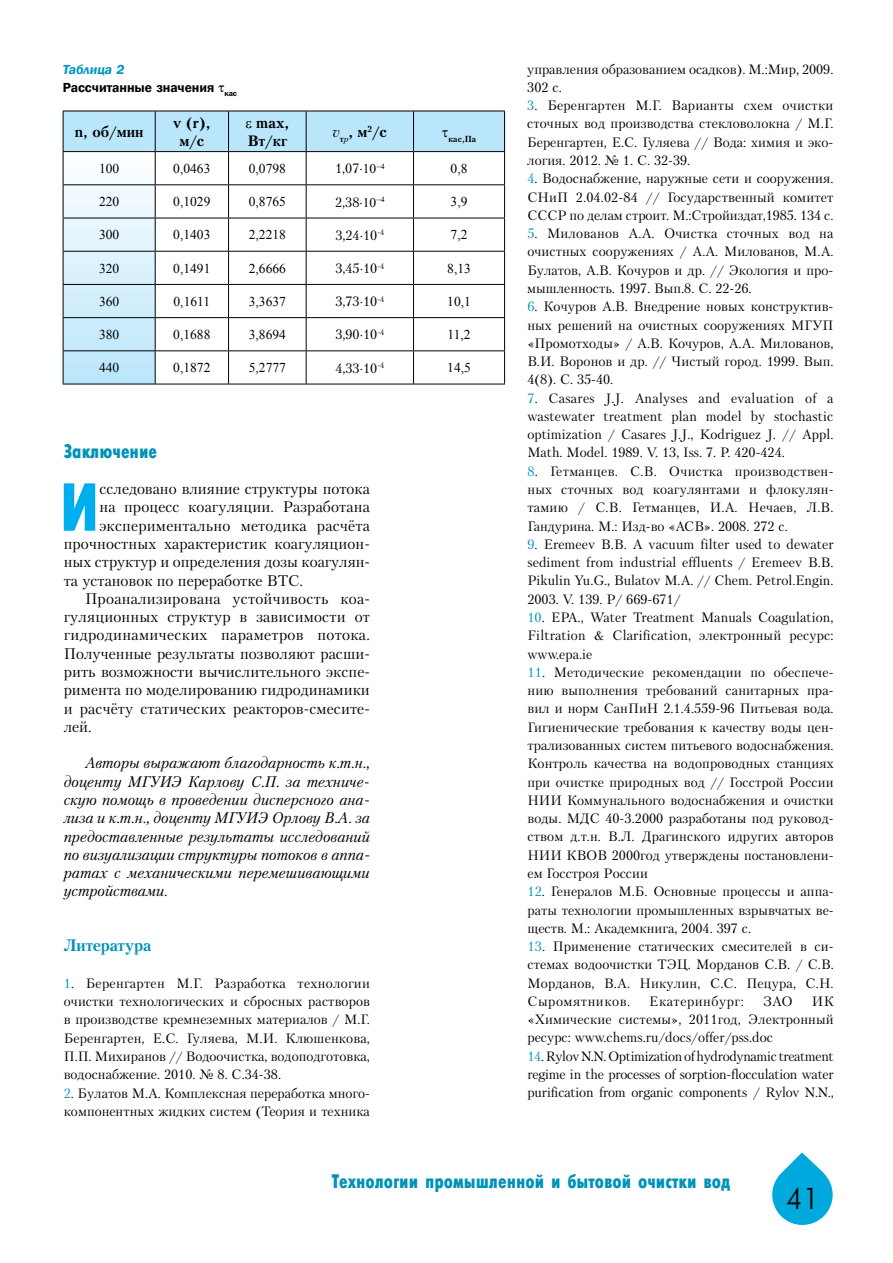
<style>
.page{position:relative;width:893px;height:1263px;background:#fff}
.page>*{position:absolute;margin:0;border:0;box-sizing:border-box;transform-origin:0 0}
.t1{font:67.65px "Futuris X Cond C";color:#00aeef}
.t2{font:30px "Futuris Cyrillic";color:#000}
.t3{font:19.5px "Futuris X Cond C";color:#0092b8}
.t4{font:700 16.5px "Petersburg C";letter-spacing:-.015em;color:#0092b8}
.t5{font:15.3px "Petersburg C";letter-spacing:.005em;color:#000}
.t6{font:italic 15.3px/18.3px "Petersburg C";letter-spacing:.005em;color:#000;text-align:justify}
.t7{font:700 15px/18px "Petersburg C";color:#000;text-align:center}
.t8{font:13.5px/18.3px "Petersburg C";color:#000;text-align:justify}
.t9{font:13.5px "Times New Roman";color:#000}
.t10{font:600 13.5px/18.3px "Franklin Gothic";color:#000}
.t11{font:13.5px "Petersburg C";letter-spacing:.04em;color:#000}
.t12{font:700 8.7px "Petersburg C";color:#000}
.s1{font-style:italic;color:#0094c1}
.s2{font-weight:400;font-style:italic}
.s3{color:#0094c1}
.s4{font-style:italic}
</style>
<div class="page">
<svg style="left:772px;top:1152px;width:61px;height:73px"></svg>
<hr style="left:63px;top:384px;width:92px;height:1px;background:#000">
<hr style="left:155px;top:384px;width:74px;height:1px;background:#000">
<hr style="left:229px;top:384px;width:77px;height:1px;background:#000">
<hr style="left:306px;top:384px;width:108px;height:1px;background:#000">
<hr style="left:414px;top:384px;width:91px;height:1px;background:#000">
<svg style="left:63px;top:111px;width:442px;height:273px"></svg>
<p class="t10" style="left:63px;top:60px;width:176px"><span class="s1">Таблица 2<br></span>Рассчитанные значения <sub>кас</sub></p>
<p class="t7" style="left:75px;top:123px;width:70px">n, об/мин</p>
<p class="t7" style="left:173px;top:114px;width:39px">v (r), м/с</p>
<p class="t7" style="left:248px;top:114px;width:43px">max,<br>Вт/кг</p>
<p class="t7" style="left:333px;top:123px;width:56px"><span class="s2">v</span><sub>т</sub><sub>р</sub>, м<sup>2</sup>/c</p>
<p class="t12" style="left:448px;top:134px;width:29px">кас,Па</p>
<p class="t9" style="left:99px;top:159px;width:22px">100</p>
<p class="t9" style="left:173px;top:159px;width:39px">0,0463</p>
<p class="t9" style="left:249px;top:159px;width:39px">0,0798</p>
<p class="t8" style="left:335px;top:159px;width:29px">1,07⋅</p>
<p class="t9" style="left:451px;top:159px;width:18px">0,8</p>
<p class="t9" style="left:99px;top:192px;width:22px">220</p>
<p class="t9" style="left:173px;top:192px;width:39px">0,1029</p>
<p class="t9" style="left:249px;top:192px;width:39px">0,8765</p>
<p class="t8" style="left:335px;top:193px;width:29px">2,38⋅</p>
<p class="t9" style="left:451px;top:192px;width:18px">3,9</p>
<p class="t9" style="left:99px;top:226px;width:22px">300</p>
<p class="t9" style="left:173px;top:226px;width:39px">0,1403</p>
<p class="t9" style="left:249px;top:226px;width:39px">2,2218</p>
<p class="t8" style="left:335px;top:226px;width:50px">3,24⋅10<sup>-4</sup></p>
<p class="t9" style="left:451px;top:226px;width:18px">7,2</p>
<p class="t9" style="left:99px;top:259px;width:22px">320</p>
<p class="t9" style="left:173px;top:259px;width:39px">0,1491</p>
<p class="t9" style="left:249px;top:259px;width:39px">2,6666</p>
<p class="t8" style="left:335px;top:259px;width:50px">3,45⋅10<sup>-4</sup></p>
<p class="t9" style="left:447px;top:259px;width:25px">8,13</p>
<p class="t9" style="left:99px;top:292px;width:22px">360</p>
<p class="t9" style="left:174px;top:292px;width:38px">0,1611</p>
<p class="t9" style="left:249px;top:292px;width:39px">3,3637</p>
<p class="t8" style="left:335px;top:292px;width:50px">3,73⋅10<sup>-4</sup></p>
<p class="t9" style="left:447px;top:292px;width:25px">10,1</p>
<p class="t9" style="left:99px;top:325px;width:22px">380</p>
<p class="t9" style="left:173px;top:325px;width:39px">0,1688</p>
<p class="t9" style="left:249px;top:325px;width:39px">3,8694</p>
<p class="t8" style="left:335px;top:325px;width:50px">3,90⋅10<sup>-4</sup></p>
<p class="t9" style="left:447px;top:325px;width:25px">11,2</p>
<p class="t9" style="left:99px;top:358px;width:22px">440</p>
<p class="t9" style="left:173px;top:358px;width:39px">0,1872</p>
<p class="t9" style="left:249px;top:358px;width:39px">5,2777</p>
<p class="t8" style="left:335px;top:359px;width:50px">4,33⋅10<sup>-4</sup></p>
<p class="t9" style="left:447px;top:358px;width:25px">14,5</p>
<h3 class="t3" style="left:64px;top:440px;width:95px">Заключение</h3>
<h1 class="t1" style="left:60px;top:470px;width:41px">И</h1>
<p class="t5" style="left:99px;top:480px;width:272px">сследовано влияние структуры потока</p>
<p class="t5" style="left:99px;top:498px;width:272px">на процесс коагуляции. Разработана</p>
<p class="t5" style="left:99px;top:516px;width:272px">экспериментально методика расчёта</p>
<p class="t5" style="left:64px;top:534px;width:308px">прочностных характеристик коагуляцион-</p>
<p class="t5" style="left:64px;top:553px;width:308px">ных структур и определения дозы коагулян-</p>
<p class="t5" style="left:64px;top:571px;width:241px">та установок по переработке ВТС.</p>
<p class="t5" style="left:85px;top:589px;width:286px">Проанализирована устойчивость коа-</p>
<p class="t5" style="left:64px;top:608px;width:308px">гуляционных структур в зависимости от</p>
<p class="t5" style="left:64px;top:626px;width:308px">гидродинамических параметров потока.</p>
<p class="t5" style="left:64px;top:644px;width:308px">Полученные результаты позволяют расши-</p>
<p class="t5" style="left:64px;top:662px;width:308px">рить возможности вычислительного экспе-</p>
<p class="t5" style="left:64px;top:681px;width:308px">римента по моделированию гидродинамики</p>
<p class="t5" style="left:64px;top:699px;width:308px">и расчёту статических реакторов-смесите-</p>
<p class="t5" style="left:64px;top:717px;width:29px">лей.</p>
<p class="t6" style="left:64px;top:754px;width:308px;text-indent:21px">Авторы выражают благодарность к.т.н., доценту МГУИЭ Карлову С.П. за техниче&shy;скую помощь в проведении дисперсного ана&shy;лиза и к.т.н., доценту МГУИЭ Орлову В.А. за предоставленные результаты исследований по визуализации структуры потоков в аппа&shy;ратах с механическими перемешивающими устройствами.</p>
<p class="t4" style="left:64px;top:935px;width:89px">Литература</p>
<p class="t8" style="left:64px;top:974px;width:308px"><span class="s3">1</span><span class="s4">.</span> Беренгартен М.Г. Разработка технологии очистки технологических и сбросных растворов в производстве кремнеземных материалов / М.Г.<br>Беренгартен, Е.С. Гуляева, М.И. Клюшенкова, П.П. Михиранов // Водоочистка, водоподготовка, водоснабжение. 2010. № 8. С.34-38.</p>
<p class="t8" style="left:64px;top:1083px;width:308px"><span class="s3">2</span><span class="s4">.</span> Булатов М.А. Комплексная переработка много&shy;компонентных жидких систем (Теория и техника</p>
<p class="t8" style="left:527px;top:60px;width:308px">управления образованием осадков). М.:Мир, 2009.<br>302 с.</p>
<p class="t8" style="left:527px;top:96px;width:308px"><span class="s3">3</span><span class="s4">.</span> Беренгартен М.Г. Варианты схем очистки сточных вод производства стекловолокна / М.Г.<br>Беренгартен, Е.С. Гуляева // Вода: химия и эко&shy;логия. 2012. № 1. С. 32-39.</p>
<p class="t8" style="left:527px;top:169px;width:308px"><span class="s3">4</span><span class="s4">.</span> Водоснабжение, наружные сети и сооружения.<br>СНиП 2.04.02-84 // Государственный комитет СССР по делам строит. М.:Стройиздат,1985. 134 с.</p>
<p class="t8" style="left:527px;top:224px;width:308px"><span class="s3">5</span><span class="s4">.</span> Милованов А.А. Очистка сточных вод на очистных сооружениях / А.А. Милованов, М.А.<br>Булатов, А.В. Кочуров и др. // Экология и про&shy;мышленность. 1997. Вып.8. С. 22-26.</p>
<p class="t8" style="left:527px;top:297px;width:308px"><span class="s3">6</span><span class="s4">.</span> Кочуров А.В. Внедрение новых конструктив&shy;ных решений на очистных сооружениях МГУП «Промотходы» / А.В. Кочуров, А.А. Милованов, В.И. Воронов и др. // Чистый город. 1999. Вып.<br>4(8). С. 35-40.</p>
<p class="t8" style="left:527px;top:389px;width:308px"><span class="s3">7</span><span class="s4">.</span> Casares J.J. Analyses and evaluation of a wastewater treatment plan model by stochastic optimization / Casares J.J., Kodriguez J. // Appl.<br>Math. Model. 1989. V. 13, Iss. 7. P. 420-424.</p>
<p class="t8" style="left:527px;top:462px;width:308px"><span class="s3">8</span><span class="s4">.</span> Гетманцев. С.В. Очистка производствен&shy;ных сточных вод коагулянтами и флокулян&shy;тамию / С.В. Гетманцев, И.А. Нечаев, Л.В.<br>Гандурина. М.: Изд-во «АСВ». 2008. 272 с.</p>
<p class="t8" style="left:527px;top:535px;width:308px"><span class="s3">9</span><span class="s4">.</span> Eremeev B.B. A vacuum filter used to dewater sediment from industrial effluents / Eremeev B.B.<br>Pikulin Yu.G., Bulatov M.A. // Chem. Petrol.Engin.<br>2003. V. 139. P/ 669-671/</p>
<p class="t8" style="left:527px;top:608px;width:308px"><span class="s3">10</span><span class="s4">.</span> EPA., Water Treatment Manuals Coagulation, Filtration &amp; Clarification, электронный ресурс: www.epa.ie</p>
<p class="t8" style="left:527px;top:663px;width:308px"><span class="s3">11</span><span class="s4">.</span> Методические рекомендации по обеспече&shy;нию выполнения требований санитарных пра&shy;вил и норм СанПиН 2.1.4.559-96 Питьевая вода.<br>Гигиенические требования к качеству воды цен&shy;трализованных систем питьевого водоснабжения.<br>Контроль качества на водопроводных станциях при очистке природных вод // Госстрой России НИИ Коммунального водоснабжения и очистки воды. МДС 40-3.2000 разработаны под руковод&shy;ством д.т.н. В.Л. Драгинского идругих авторов НИИ КВОВ 2000год утверждены постановлени&shy;ем Госстроя России</p>
<p class="t8" style="left:528px;top:882px;width:308px"><span class="s3">12</span><span class="s4">.</span> Генералов М.Б. Основные процессы и аппа&shy;раты технологии промышленных взрывчатых ве&shy;ществ. М.: Академкнига, 2004. 397 с.</p>
<p class="t8" style="left:528px;top:937px;width:308px"><span class="s3">13</span><span class="s4">.</span> Применение статических смесителей в си&shy;стемах водоочистки ТЭЦ. Морданов С.В. / С.В.<br>Морданов, В.А. Никулин, С.С. Пецура, С.Н.<br>Сыромятников.</p>
<p class="t11" style="left:649px;top:993px;width:96px">Екатеринбург:</p>
<p class="t8" style="left:763px;top:992px;width:31px">ЗАО</p>
<p class="t8" style="left:528px;top:992px;width:308px;text-indent:284px">ИК «Химические системы», 2011год, Электронный ресурс: www.chems.ru/docs/offer/pss.doc</p>
<p class="t8" style="left:528px;top:1047px;width:308px"><span class="s3">14</span><span class="s4">.</span> RylovN.N.Optimization ofhydrodynamic treatment regime in the processes of sorption-flocculation water purification from organic components / Rylov N.N.,</p>
<h3 class="t3" style="left:332px;top:1170px;width:400px">Технологии промышленной и бытовой очистки вод</h3>
<h2 class="t2" style="left:786px;top:1183px;width:34px">41</h2>
</div>
